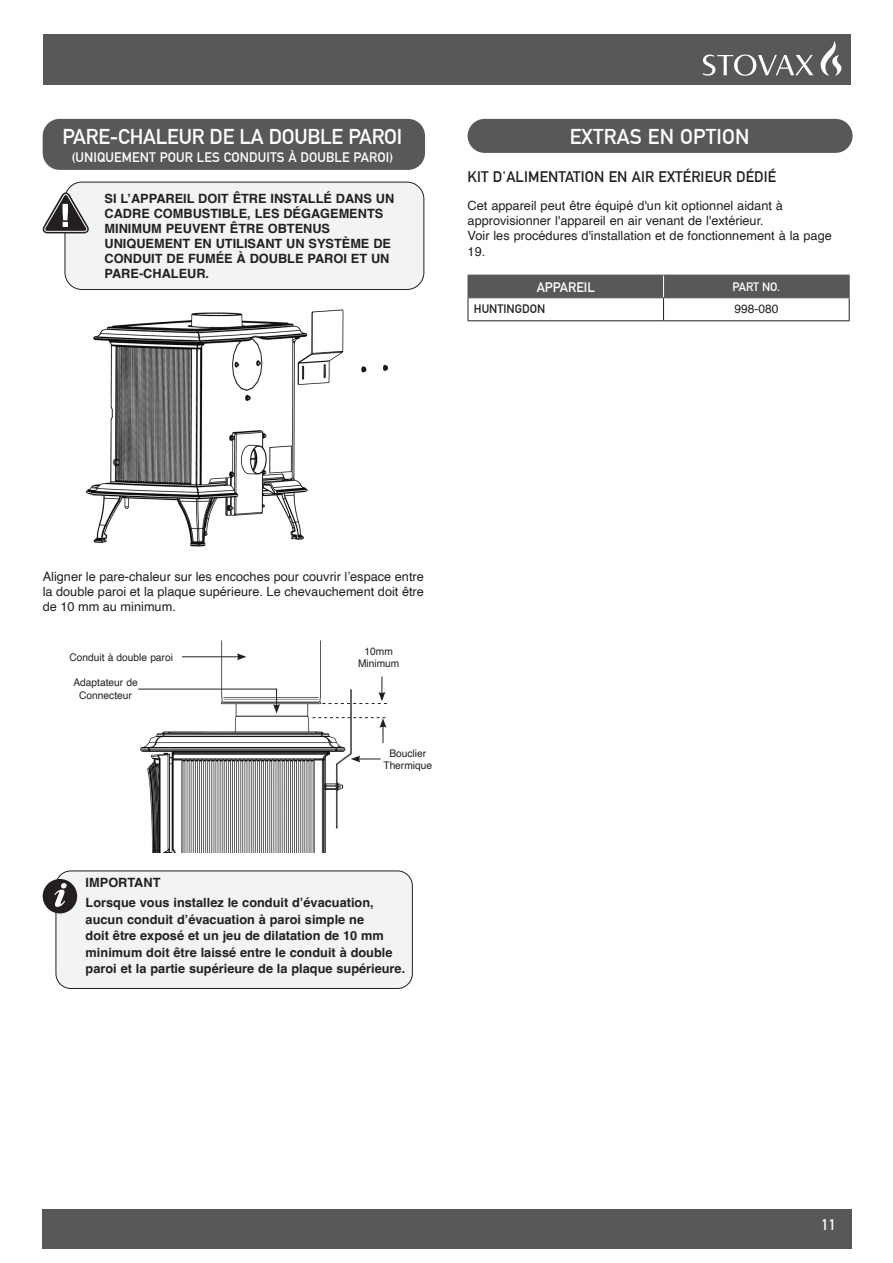
<style>
.page{position:relative;width:893px;height:1263px;background:#fff}
.page>*{position:absolute;margin:0;border:0;box-sizing:border-box;transform-origin:0 0}
.Sub_heading{font:700 21px "DIN Alternate";letter-spacing:-.01em;color:#fff}
.Sub_heading-2{font:700 21px "DIN Alternate";letter-spacing:.01em;color:#fff}
.Body_copy{font:700 15px "DIN Alternate";letter-spacing:.01em;color:#231f20}
.t1{font:700 15px "DIN Alternate";color:#fff}
.Sub_heading-3{font:700 13.5px "DIN Alternate";letter-spacing:.01em;color:#fff}
.Body_copy-2{font:700 12.75px/15px "Helvetica";color:#231f20}
.Body_copy-3{font:12.75px/15.3px "Helvetica";color:#231f20}
.t2{font:700 12px "DIN Alternate";color:#231f20}
.t3{font:700 12px "DIN Alternate";letter-spacing:-.01em;color:#fff}
.t4{font:12px "Helvetica";color:#231f20}
.TABLES_WORDING{font:10.5px/12.6px "Helvetica";color:#231f20;text-align:center}
</style>
<div class="page">
<div style="left:43px;top:35px;width:807px;height:50px;background:#57585a"></div>
<div style="left:42px;top:1209px;width:809px;height:39px;background:#57585a"></div>
<img style="left:821px;top:41px;width:13px;height:35px">
<div style="left:468px;top:119px;width:385px;height:34px;background:#57585a;border-radius:17px"></div>
<hr style="left:468px;top:320px;width:195px;height:1px;background:#231f20">
<hr style="left:663px;top:320px;width:186px;height:1px;background:#231f20">
<svg style="left:468px;top:275px;width:382px;height:45px"></svg>
<hr style="left:468px;top:297px;width:195px;height:1px;background:#57585a">
<hr style="left:663px;top:297px;width:186px;height:1px;background:#57585a">
<div style="left:43px;top:119px;width:382px;height:51px;background:#57585a;border-radius:17px"></div>
<div style="left:65px;top:182px;width:359px;height:107px;background:#f2f3f4;border-radius:17px"></div>
<div style="left:65px;top:182px;width:359px;height:108px;border:1px solid #231f20;border-radius:17px"></div>
<svg style="left:42px;top:191px;width:47px;height:42px"></svg>
<img style="left:85px;top:309px;width:303px;height:238px">
<img style="left:138px;top:640px;width:223px;height:212px">
<hr style="left:182px;top:656px;width:57px;height:1px;background:#231f20">
<svg style="left:237px;top:653px;width:9px;height:7px"></svg>
<hr style="left:138px;top:689px;width:139px;height:1px;background:#231f20">
<svg style="left:273px;top:689px;width:7px;height:24px"></svg>
<svg style="left:351px;top:755px;width:30px;height:7px"></svg>
<svg style="left:322px;top:676px;width:65px;height:28px"></svg>
<svg style="left:313px;top:717px;width:73px;height:26px"></svg>
<div style="left:56px;top:871px;width:356px;height:117px;background:#f2f3f4;border-radius:15px"></div>
<div style="left:56px;top:870px;width:357px;height:119px;border:1px solid #231f20;border-radius:15px"></div>
<div style="left:43px;top:879px;width:34px;height:34px;background:#231f20;border-radius:50%"></div>
<svg style="left:55px;top:883px;width:12px;height:24px"></svg>
<p class="Sub_heading" style="left:63px;top:120px;width:341px">PARE-CHALEUR DE LA DOUBLE PAROI</p>
<p class="Sub_heading-3" style="left:72px;top:146px;width:323px">(UNIQUEMENT POUR LES CONDUITS À DOUBLE PAROI)</p>
<p class="Body_copy-2" style="left:105px;top:192px;width:291px">SI L’APPAREIL DOIT ÊTRE INSTALLÉ DANS UN<br>CADRE COMBUSTIBLE, LES DÉGAGEMENTS<br>MINIMUM PEUVENT ÊTRE OBTENUS<br>UNIQUEMENT EN UTILISANT UN SYSTÈME DE<br>CONDUIT DE FUMÉE À DOUBLE PAROI ET UN<br>PARE-CHALEUR.</p>
<p class="Sub_heading-2" style="left:570px;top:121px;width:181px">EXTRAS EN OPTION</p>
<p class="Body_copy" style="left:468px;top:165px;width:310px">KIT D'ALIMENTATION EN AIR EXTÉRIEUR DÉDIÉ</p>
<p class="Body_copy-3" style="left:468px;top:198px;width:317px">Cet appareil peut être équipé d'un kit optionnel aidant à approvisionner l'appareil en air venant de l'extérieur.</p>
<p class="Body_copy-3" style="left:468px;top:229px;width:366px">Voir les procédures d'installation et de fonctionnement à la page<br>19.</p>
<p class="Sub_heading-3" style="left:537px;top:277px;width:60px">APPAREIL</p>
<p class="t3" style="left:732px;top:278px;width:49px">PART NO.</p>
<p class="t2" style="left:474px;top:300px;width:73px">HUNTINGDON</p>
<p class="t4" style="left:734px;top:299px;width:46px">998-080</p>
<p class="Body_copy-3" style="left:43px;top:569px;width:383px;text-align:justify">Aligner le pare-chaleur sur les encoches pour couvrir l’espace entre la double paroi et la plaque supérieure. Le chevauchement doit être de 10 mm au minimum.</p>
<p class="TABLES_WORDING" style="left:70px;top:651px;width:105px">Conduit à double paroi</p>
<p class="TABLES_WORDING" style="left:73px;top:676px;width:66px">Adaptateur de<br>Connecteur</p>
<p class="TABLES_WORDING" style="left:365px;top:645px;width:30px">10mm</p>
<p class="TABLES_WORDING" style="left:358px;top:657px;width:43px">Minimum</p>
<p class="TABLES_WORDING" style="left:383px;top:747px;width:50px">Bouclier<br>Thermique</p>
<p class="Body_copy-2" style="left:86px;top:876px;width:76px">IMPORTANT</p>
<p class="Body_copy-2" style="left:86px;top:896px;width:321px;line-height:16.5px">Lorsque vous installez le conduit d’évacuation, aucun conduit d’évacuation à paroi simple ne<br>doit être exposé et un jeu de dilatation de 10 mm minimum doit être laissé entre le conduit à double paroi et la partie supérieure de la plaque supérieure.</p>
<p class="t1" style="left:821px;top:1213px;width:16px">11</p>
</div>
